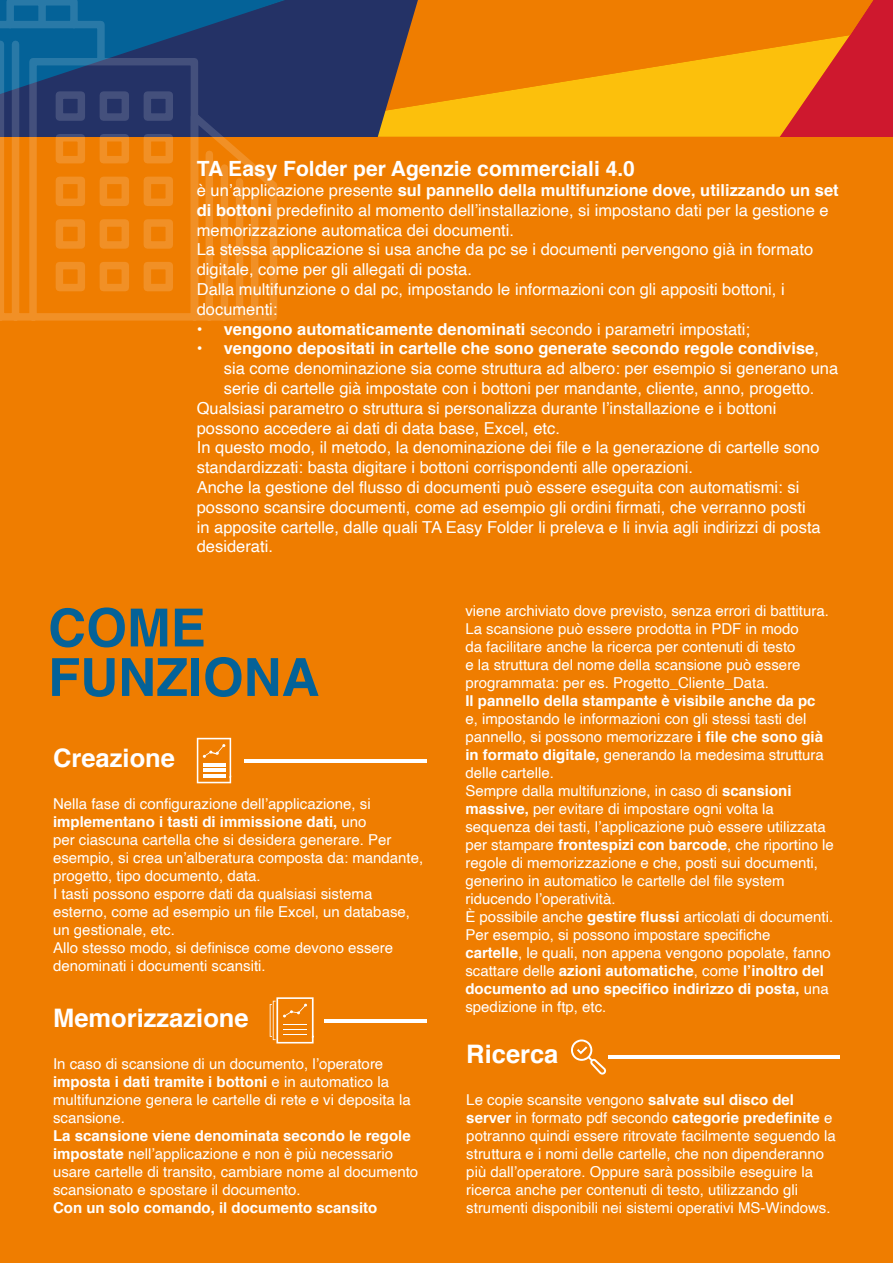
<style>
.page{position:relative;width:893px;height:1263px;background:#ef7d00}
.page>*{position:absolute;margin:0;border:0;box-sizing:border-box;transform-origin:0 0}
.t1{font:700 52.5px "Helvetica";color:#046298}
.t2{font:700 25.5px "Helvetica";color:#fff}
.t3{font:700 21px "Helvetica";color:#fff}
.t4{font:16.5px/19.8px "Helvetica";color:#fff}
.t5{font:700 16.5px "Helvetica";color:#fff}
.t6{font:15px/18px "Helvetica";color:#fff}
.t7{font:700 15px "Helvetica";color:#fff}
.s1{font-weight:700}
.s2{font-weight:400}
</style>
<div class="page">
<div style="left:432px;top:113px;width:342px;height:24px;background:#fcc00c"></div>
<div style="left:774px;top:0;width:119px;height:137px;background:#ce182e"></div>
<svg style="left:432px;top:0;width:441px;height:113px"></svg>
<svg style="left:284px;top:103px;width:148px;height:34px;background:#6b5e47"></svg>
<svg style="left:284px;top:0;width:178px;height:103px;fill:#243266"></svg>
<hr style="left:244px;top:759px;width:183px;height:4px;background:#fff">
<svg style="left:197px;top:738px;width:34px;height:45px"></svg>
<hr style="left:203px;top:764px;width:22px;height:3px;background:#fff">
<hr style="left:324px;top:1019px;width:103px;height:4px;background:#fff">
<hr style="left:609px;top:1055px;width:231px;height:4px;background:#fff">
<svg style="left:270px;top:997px;width:44px;height:46px"></svg>
<svg style="left:571px;top:1039px;width:35px;height:35px"></svg>
<svg style="left:0;top:0;width:284px;height:321px"></svg>
<p class="t3" style="left:197px;top:152px;width:440px">TA Easy Folder per Agenzie commerciali 4.0</p>
<p class="t4" style="left:197px;top:181px;width:643px">è un’applicazione presente <span class="s1">sul pannello della multifunzione dove, utilizzando un set di bottoni</span> predefinito al momento dell’installazione, si impostano dati per la gestione e memorizzazione automatica dei documenti.</p>
<p class="t4" style="left:197px;top:240px;width:618px">La stessa applicazione si usa anche da pc se i documenti pervengono già in formato digitale, come per gli allegati di posta.</p>
<p class="t4" style="left:197px;top:280px;width:589px">Dalla multifunzione o dal pc, impostando le informazioni con gli appositi bottoni, i documenti:</p>
<p class="t5" style="left:197px;top:315px;width:555px">• vengono automaticamente denominati <span class="s2">secondo i parametri impostati;</span></p>
<p class="t4" style="left:224px;top:339px;width:616px;text-indent:-27px"><span class="s1">• vengono depositati in cartelle che sono generate secondo regole condivise</span>, sia come denominazione sia come struttura ad albero: per esempio si generano una serie di cartelle già impostate con i bottoni per mandante, cliente, anno, progetto.</p>
<p class="t4" style="left:197px;top:399px;width:581px">Qualsiasi parametro o struttura si personalizza durante l’installazione e i bottoni possono accedere ai dati di data base, Excel, etc.</p>
<p class="t4" style="left:197px;top:438px;width:624px">In questo modo, il metodo, la denominazione dei file e la generazione di cartelle sono standardizzati: basta digitare i bottoni corrispondenti alle operazioni.</p>
<p class="t4" style="left:197px;top:478px;width:625px">Anche la gestione del flusso di documenti può essere eseguita con automatismi: si possono scansire documenti, come ad esempio gli ordini firmati, che verranno posti in apposite cartelle, dalle quali TA Easy Folder li preleva e li invia agli indirizzi di posta desiderati.</p>
<p class="t1" style="left:48px;top:585px;width:159px">COME</p>
<p class="t1" style="left:48px;top:635px;width:273px">FUNZIONA</p>
<p class="t2" style="left:53px;top:737px;width:123px">Creazione</p>
<p class="t6" style="left:53px;top:795px;width:372px">Nella fase di configurazione dell’applicazione, si <span class="s1">implementano i tasti di immissione dati,</span> uno<br>per ciascuna cartella che si desidera generare. Per esempio, si crea un’alberatura composta da: mandante, progetto, tipo documento, data.</p>
<p class="t6" style="left:53px;top:885px;width:358px">I tasti possono esporre dati da qualsiasi sistema esterno, come ad esempio un file Excel, un database, un gestionale, etc.</p>
<p class="t6" style="left:53px;top:939px;width:342px">Allo stesso modo, si definisce come devono essere denominati i documenti scansiti.</p>
<p class="t2" style="left:53px;top:997px;width:197px">Memorizzazione</p>
<p class="t6" style="left:53px;top:1055px;width:359px">In caso di scansione di un documento, l’operatore <span class="s1">imposta i dati tramite i bottoni</span> e in automatico la multifunzione genera le cartelle di rete e vi deposita la scansione.</p>
<p class="t6" style="left:53px;top:1127px;width:367px"><span class="s1">La scansione viene denominata secondo le regole impostate</span> nell’applicazione e non è più necessario usare cartelle di transito, cambiare nome al documento scansionato e spostare il documento.</p>
<p class="t7" style="left:53px;top:1195px;width:326px">Con un solo comando, il documento scansito</p>
<p class="t6" style="left:465px;top:602px;width:365px">viene archiviato dove previsto, senza errori di battitura.<br>La scansione può essere prodotta in PDF in modo<br>da facilitare anche la ricerca per contenuti di testo<br>e la struttura del nome della scansione può essere programmata: per es. Progetto_Cliente_Data.</p>
<p class="t6" style="left:465px;top:692px;width:360px"><span class="s1">Il pannello della stampante è visibile anche da pc </span>e, impostando le informazioni con gli stessi tasti del pannello, si possono memorizzare <span class="s1">i file che sono già in formato digitale,</span> generando la medesima struttura delle cartelle.</p>
<p class="t6" style="left:465px;top:782px;width:370px">Sempre dalla multifunzione, in caso di <span class="s1">scansioni massive,</span> per evitare di impostare ogni volta la sequenza dei tasti, l’applicazione può essere utilizzata per stampare <span class="s1">frontespizi con barcode</span>, che riportino le regole di memorizzazione e che, posti sui documenti, generino in automatico le cartelle del file system riducendo l’operatività.</p>
<p class="t6" style="left:465px;top:908px;width:369px">È possibile anche <span class="s1">gestire flussi</span> articolati di documenti.<br>Per esempio, si possono impostare specifiche<br><span class="s1">cartelle</span>, le quali, non appena vengono popolate, fanno scattare delle <span class="s1">azioni automatiche</span>, come <span class="s1">l’inoltro del documento ad uno specifico indirizzo di posta,</span> una spedizione in ftp, etc.</p>
<p class="t2" style="left:466px;top:1033px;width:94px">Ricerca</p>
<p class="t6" style="left:466px;top:1091px;width:371px">Le copie scansite vengono <span class="s1">salvate sul disco del server</span> in formato pdf secondo <span class="s1">categorie predefinite</span> e potranno quindi essere ritrovate facilmente seguendo la struttura e i nomi delle cartelle, che non dipenderanno più dall’operatore. Oppure sarà possibile eseguire la ricerca anche per contenuti di testo, utilizzando gli strumenti disponibili nei sistemi operativi MS-Windows.</p>
</div>
